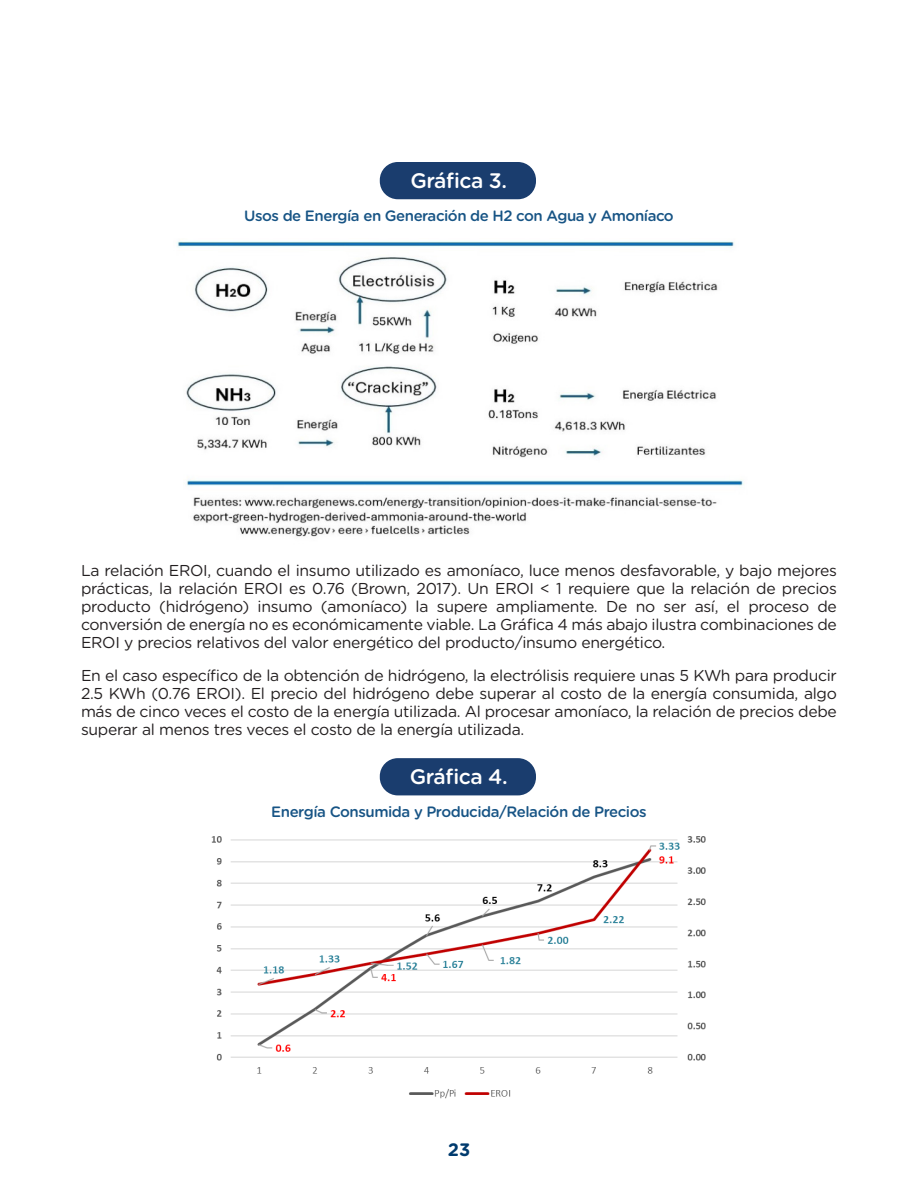
<style>
.page{position:relative;width:918px;height:1188px;background:#fff}
.page>*{position:absolute;margin:0;border:0;box-sizing:border-box;transform-origin:0 0}
.t1{font:500 21px "Gotham Rounded";letter-spacing:-.02em;color:#fff}
.t2{font:700 18px "Gotham Rounded";color:#003b6e}
.t3{font:15.75px/18px "Gotham Rounded";letter-spacing:-.02em;color:#231f20;text-align:justify}
.t4{font:500 15px "Gotham Rounded";letter-spacing:-.03em;color:#175485}
</style>
<div class="page">
<img style="left:177px;top:241px;width:566px;height:296px">
<img style="left:211px;top:836px;width:495px;height:263px">
<div style="left:380px;top:162px;width:156px;height:37px;background:#1a3d6e;border-radius:18px"></div>
<div style="left:380px;top:758px;width:156px;height:37px;background:#1a3d6e;border-radius:18px"></div>
<h1 class="t1" style="left:410px;top:166px;width:98px">Gráfica 3.</h1>
<p class="t4" style="left:244px;top:205px;width:431px">Usos de Energía en Generación de H2 con Agua y Amoníaco</p>
<p class="t3" style="left:81px;top:561px;width:758px">La relación EROI, cuando el insumo utilizado es amoníaco, luce menos desfavorable, y bajo mejores prácticas, la relación EROI es 0.76 (Brown, 2017). Un EROI &lt; 1 requiere que la relación de precios producto (hidrógeno) insumo (amoníaco) la supere ampliamente. De no ser así, el proceso de conversión de energía no es económicamente viable. La Gráfica 4 más abajo ilustra combinaciones de EROI y precios relativos del valor energético del producto/insumo energético.</p>
<p class="t3" style="left:81px;top:665px;width:758px">En el caso específico de la obtención de hidrógeno, la electrólisis requiere unas 5 KWh para producir 2.5 KWh (0.76 EROI). El precio del hidrógeno debe superar al costo de la energía consumida, algo más de cinco veces el costo de la energía utilizada. Al procesar amoníaco, la relación de precios debe superar al menos tres veces el costo de la energía utilizada.</p>
<h1 class="t1" style="left:410px;top:762px;width:100px">Gráfica 4.</h1>
<p class="t4" style="left:271px;top:801px;width:377px">Energía Consumida y Producida/Relación de Precios</p>
<p class="t2" style="left:448px;top:1137px;width:24px">23</p>
</div>
